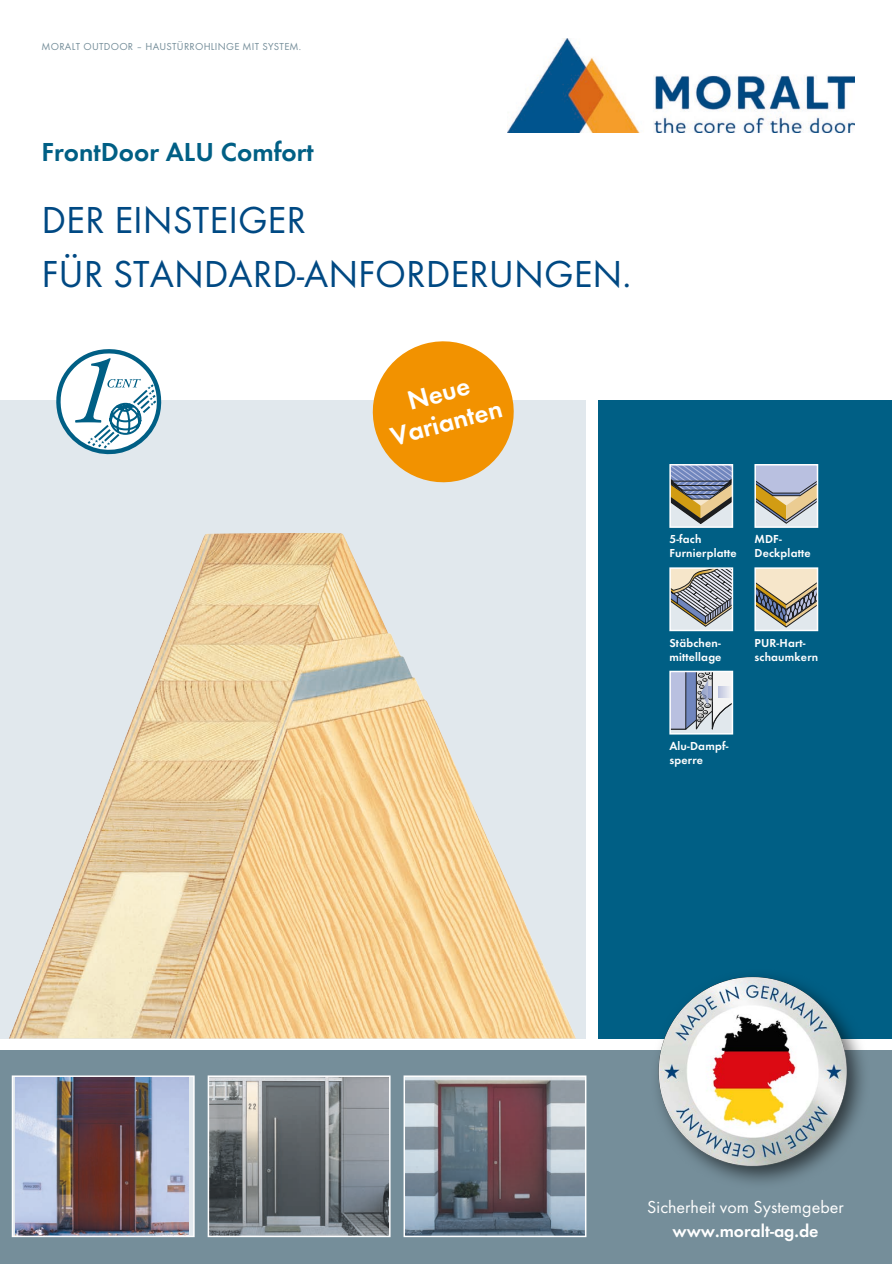
<style>
.page{position:relative;width:892px;height:1264px;background:#fff}
.page>*{position:absolute;margin:0;border:0;box-sizing:border-box;transform-origin:0 0}
.t1{font:39px/54px "Futura T";color:#004983}
.t2{font:600 27px "Futura T";color:#005f85}
.t3{font:600 27px/30px "Futura T";color:#fff;text-align:center}
.t4{font:18px "Futura T";color:#fff}
.t5{font:600 18px "Futura T";color:#fff}
.t6{font:600 12px/14px "Futura T";letter-spacing:.015em;color:#fff}
.t7{font:10.5px "Futura T";letter-spacing:.025em;color:#758e9a}
</style>
<div class="page">
<div style="left:599px;top:400px;width:293px;height:638px;background:#005f85"></div>
<div style="left:0;top:400px;width:586px;height:638px;background:#e1e8ed"></div>
<div style="left:0;top:1049px;width:892px;height:214px;background:#758e9a"></div>
<svg style="left:188px;top:1078px;width:4px;height:155px"></svg>
<img style="left:15px;top:1078px;width:173px;height:155px">
<div style="left:12px;top:1075px;width:183px;height:161px;border:2px solid #fff"></div>
<img style="left:211px;top:1078px;width:176px;height:155px">
<div style="left:208px;top:1075px;width:182px;height:161px;border:2px solid #fff"></div>
<img style="left:406px;top:1078px;width:177px;height:155px">
<div style="left:403px;top:1075px;width:183px;height:161px;border:2px solid #fff"></div>
<svg style="left:57px;top:349px;width:104px;height:105px"></svg>
<img style="left:9px;top:533px;width:567px;height:505px">
<svg style="left:672px;top:467px;width:58px;height:57px;background:#959494"></svg>
<div style="left:669px;top:464px;width:64px;height:64px;border:2px solid #fff"></div>
<svg style="left:672px;top:729px;width:58px;height:2px"></svg>
<svg style="left:672px;top:673px;width:58px;height:56px;background:#acb3c6"></svg>
<div style="left:669px;top:670px;width:64px;height:64px;border:2px solid #fff"></div>
<svg style="left:757px;top:570px;width:58px;height:57px;background:#bcb4a4"></svg>
<div style="left:754px;top:567px;width:64px;height:64px;border:2px solid #fff"></div>
<div style="left:670px;top:568px;width:62px;height:62px;background:#e1e8ed"></div>
<svg style="left:672px;top:570px;width:58px;height:56px"></svg>
<div style="left:669px;top:567px;width:64px;height:64px;border:2px solid #fff"></div>
<div style="left:755px;top:464px;width:62px;height:63px;background:#e1e8ed"></div>
<svg style="left:757px;top:467px;width:58px;height:56px"></svg>
<div style="left:754px;top:464px;width:64px;height:64px;border:2px solid #fff"></div>
<svg style="left:372px;top:341px;width:142px;height:142px"></svg>
<img style="left:507px;top:39px;width:347px;height:93px">
<img style="left:615px;top:976px;width:277px;height:207px">
<p class="t7" style="left:42px;top:40px;width:261px">MORALT OUTDOOR – HAUSTÜRROHLINGE MIT SYSTEM.</p>
<h2 class="t2" style="left:42px;top:136px;width:274px">FrontDoor ALU Comfort</h2>
<h1 class="t1" style="left:42px;top:193px;width:591px">DER EINSTEIGER<br>FÜR STANDARD-ANFORDERUNGEN.</h1>
<h2 class="t3" style="left:379px;top:393px;width:116px;rotate:-15deg">Neue<br>Varianten</h2>
<p class="t6" style="left:669px;top:532px;width:69px">5-fach<br>Furnierplatte</p>
<p class="t6" style="left:754px;top:532px;width:58px">MDF-<br>Deckplatte</p>
<p class="t6" style="left:669px;top:635px;width:54px">Stäbchen&shy;mittellage</p>
<p class="t6" style="left:754px;top:635px;width:65px">PUR-Hart&shy;schaumkern</p>
<p class="t6" style="left:669px;top:739px;width:61px">Alu-Dampf&shy;sperre</p>
<h3 class="t4" style="left:647px;top:1196px;width:198px">Sicherheit vom Systemgeber</h3>
<h3 class="t5" style="left:672px;top:1220px;width:148px">www.moralt-ag.de</h3>
</div>
